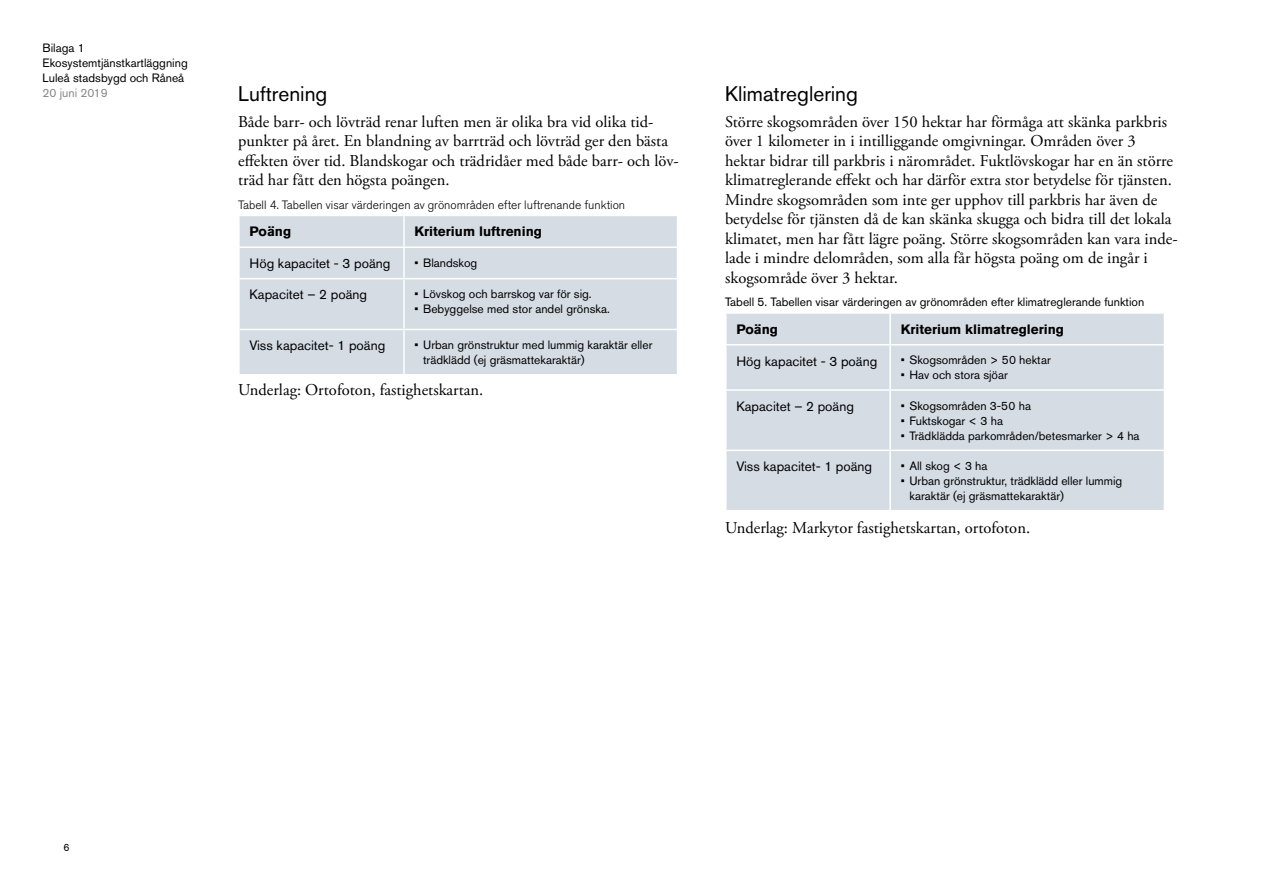
<style>
.page{position:relative;width:1263px;height:893px;background:#fff}
.page>*{position:absolute;margin:0;border:0;box-sizing:border-box;transform-origin:0 0}
.t1{font:21px "Akzidenz Grotesk Std";color:#000}
.t2{font:16.5px/19.5px "Adobe Garamond Pro";color:#000}
.t3{font:13.5px "Akzidenz Grotesk Std";color:#000}
.t4{font:700 13.5px "Akzidenz Grotesk Std";color:#000}
.t5{font:12px/15px "Akzidenz Grotesk Std";color:#000}
.t6{font:300 12px "Akzidenz Grotesk Std";color:#000}
.t7{font:12px "Akzidenz Grotesk Std";color:#878787}
.t8{font:10.5px "Akzidenz Grotesk Std";color:#000}
</style>
<div class="page">
<div style="left:240px;top:216px;width:437px;height:158px;background:#d5dce4"></div>
<hr style="left:238px;top:246px;width:166px;height:2px;background:#fff">
<hr style="left:404px;top:246px;width:274px;height:2px;background:#fff">
<hr style="left:238px;top:278px;width:166px;height:1px;background:#fff">
<hr style="left:404px;top:278px;width:274px;height:1px;background:#fff">
<hr style="left:238px;top:329px;width:166px;height:1px;background:#fff">
<hr style="left:404px;top:329px;width:274px;height:1px;background:#fff">
<hr style="left:403px;top:216px;width:2px;height:30px;background:#fff">
<hr style="left:403px;top:248px;width:2px;height:30px;background:#fff">
<hr style="left:403px;top:279px;width:2px;height:50px;background:#fff">
<hr style="left:403px;top:330px;width:2px;height:44px;background:#fff">
<div style="left:726px;top:314px;width:438px;height:196px;background:#d5dce4"></div>
<hr style="left:725px;top:344px;width:165px;height:1px;background:#fff">
<hr style="left:890px;top:344px;width:275px;height:1px;background:#fff">
<hr style="left:725px;top:389px;width:165px;height:2px;background:#fff">
<hr style="left:890px;top:389px;width:275px;height:2px;background:#fff">
<hr style="left:725px;top:450px;width:165px;height:1px;background:#fff">
<hr style="left:890px;top:450px;width:275px;height:1px;background:#fff">
<hr style="left:889px;top:314px;width:2px;height:30px;background:#fff">
<hr style="left:889px;top:345px;width:2px;height:44px;background:#fff">
<hr style="left:889px;top:391px;width:2px;height:59px;background:#fff">
<hr style="left:889px;top:451px;width:2px;height:59px;background:#fff">
<p class="t5" style="left:43px;top:40px;width:147px">Bilaga 1<br>Ekosystemtjänstkartläggning<br>Luleå stadsbygd och Råneå</p>
<p class="t7" style="left:43px;top:85px;width:67px">20 juni 2019</p>
<p class="t1" style="left:238px;top:81px;width:91px">Luftrening</p>
<p class="t2" style="left:238px;top:112px;width:442px">Både barr- och lövträd renar luften men är olika bra vid olika tid&shy;punkter på året. En blandning av barrträd och lövträd ger den bästa effekten över tid. Blandskogar och trädridåer med både barr- och löv&shy;träd har fått den högsta poängen.</p>
<p class="t6" style="left:238px;top:198px;width:389px">Tabell 4. Tabellen visar värderingen av grönområden efter luftrenande funktion</p>
<p class="t4" style="left:250px;top:224px;width:43px">Poäng</p>
<p class="t4" style="left:415px;top:224px;width:129px">Kriterium luftrening</p>
<p class="t3" style="left:250px;top:255px;width:142px">Hög kapacitet - 3 poäng</p>
<p class="t5" style="left:415px;top:255px;width:64px">• Blandskog</p>
<p class="t3" style="left:250px;top:287px;width:119px">Kapacitet – 2 poäng</p>
<p class="t5" style="left:415px;top:287px;width:179px">• Lövskog och barrskog var för sig.</p>
<p class="t5" style="left:415px;top:302px;width:197px">• Bebyggelse med stor andel grönska.</p>
<p class="t3" style="left:250px;top:338px;width:137px">Viss kapacitet- 1 poäng</p>
<p class="t5" style="left:423px;top:337px;width:231px;text-indent:-9px">• Urban grönstruktur med lummig karaktär eller trädklädd (ej gräsmattekaraktär)</p>
<p class="t2" style="left:238px;top:380px;width:247px">Underlag: Ortofoton, fastighetskartan.</p>
<p class="t1" style="left:725px;top:81px;width:134px">Klimatreglering</p>
<p class="t2" style="left:725px;top:112px;width:454px">Större skogsområden över 150 hektar har förmåga att skänka parkbris över 1 kilometer in i intilliggande omgivningar. Områden över 3 hektar bidrar till parkbris i närområdet. Fuktlövskogar har en än större klimatreglerande effekt och har därför extra stor betydelse för tjänsten.<br>Mindre skogsområden som inte ger upphov till parkbris har även de betydelse för tjänsten då de kan skänka skugga och bidra till det lokala klimatet, men har fått lägre poäng. Större skogsområden kan vara inde&shy;lade i mindre delområden, som alla får högsta poäng om de ingår i skogsområde över 3 hektar.</p>
<p class="t5" style="left:725px;top:294px;width:421px">Tabell 5. Tabellen visar värderingen av grönområden efter klimatreglerande funktion</p>
<p class="t4" style="left:736px;top:321px;width:43px">Poäng</p>
<p class="t4" style="left:901px;top:321px;width:165px">Kriterium klimatreglering</p>
<p class="t3" style="left:736px;top:353px;width:142px">Hög kapacitet - 3 poäng</p>
<p class="t5" style="left:901px;top:353px;width:151px">• Skogsområden &gt; 50 hektar</p>
<p class="t5" style="left:901px;top:368px;width:109px">• Hav och stora sjöar</p>
<p class="t3" style="left:736px;top:398px;width:119px">Kapacitet – 2 poäng</p>
<p class="t5" style="left:901px;top:398px;width:132px">• Skogsområden 3-50 ha</p>
<p class="t5" style="left:901px;top:413px;width:104px">• Fuktskogar &lt; 3 ha</p>
<p class="t5" style="left:901px;top:428px;width:240px">• Trädklädda parkområden/betesmarker &gt; 4 ha</p>
<p class="t3" style="left:736px;top:458px;width:137px">Viss kapacitet- 1 poäng</p>
<p class="t5" style="left:901px;top:458px;width:88px">• All skog &lt; 3 ha</p>
<p class="t5" style="left:909px;top:473px;width:215px;text-indent:-9px">• Urban grönstruktur, trädklädd eller lummig karaktär (ej gräsmattekaraktär)</p>
<p class="t2" style="left:725px;top:518px;width:307px">Underlag: Markytor fastighetskartan, ortofoton.</p>
<p class="t8" style="left:63px;top:841px;width:8px">6</p>
</div>
